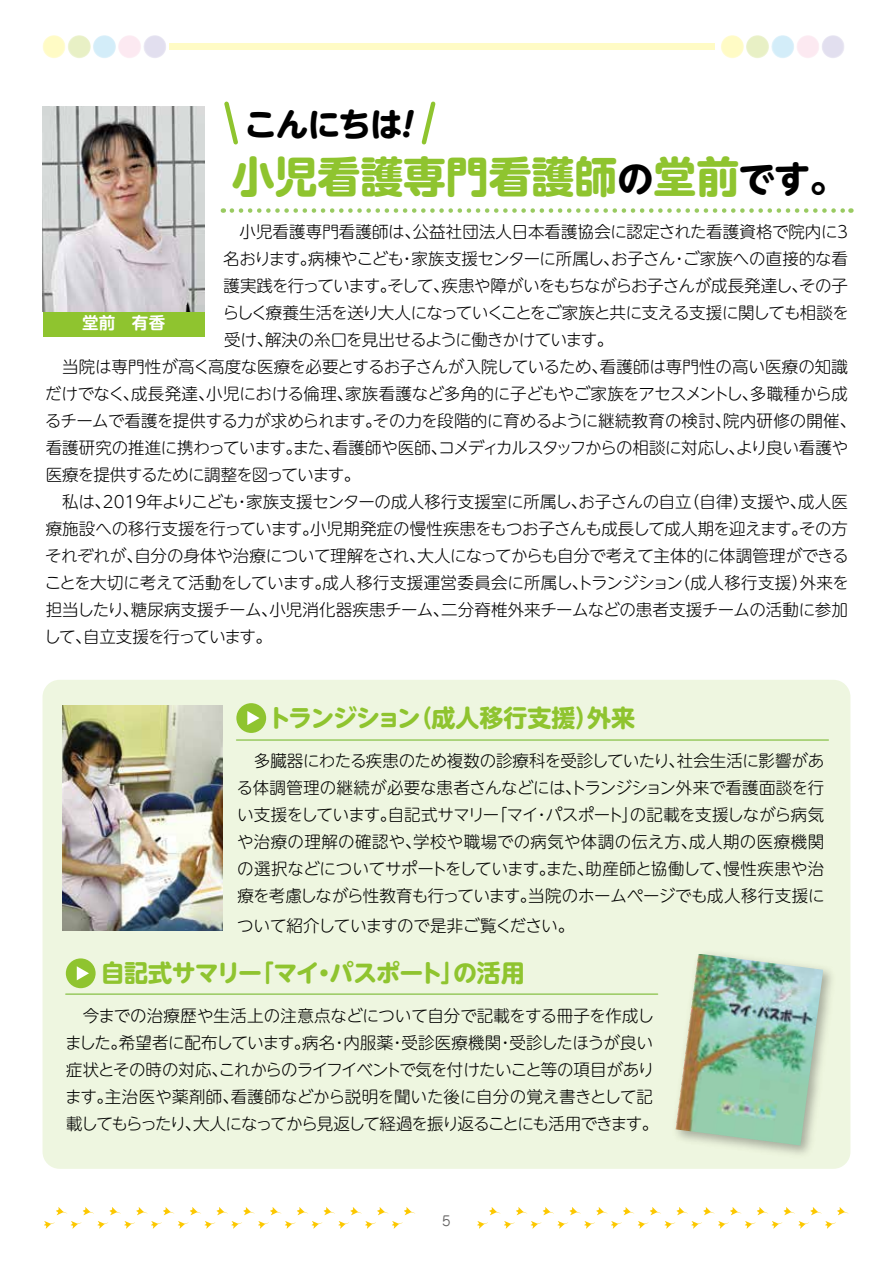
<style>
.page{position:relative;width:893px;height:1263px;background:#fff}
.page>*{position:absolute;margin:0;border:0;box-sizing:border-box;transform-origin:0 0}
.t1{font:700 42.75px "UD Shin M Go Pr 6 N";color:#8fc42f}
.t2{font:700 33px "UD Shin M Go Pr 6 N";letter-spacing:-.055em;color:#000}
.t3{font:700 24px "UD Shin M Go Pr 6 N";letter-spacing:-.03em;color:#8fc42f}
.t4{font:300 16.5px/27px "UD Shin M Go Pr 6 N";letter-spacing:-.02em;color:#000;text-align:justify}
.t5{font:300 16.5px "UD Shin M Go Pr 6 N";letter-spacing:-.045em;color:#000}
.t6{font:300 16.5px "UD Shin M Go Pr 6 N";color:#000}
.t7{font:300 16.5px "UD Shin M Go Pr 6 N";letter-spacing:.005em;color:#000}
.t8{font:300 16.5px "UD Shin M Go Pr 6 N";letter-spacing:-.055em;color:#000}
.t9{font:700 16.5px "UD Shin M Go Pr 6 N De";color:#fff}
.t10{font:13.5px "Jun 201 Pro";color:#656464}
.s1{font-size:36.6px;color:#000}
</style>
<div class="page">
<div style="left:43px;top:680px;width:807px;height:489px;background:#eef6e0;border-radius:17px"></div>
<img style="left:676px;top:954px;width:147px;height:191px">
<hr style="left:237px;top:739px;width:591px;height:2px;background:#99ca61">
<svg style="left:232px;top:208px;width:619px;height:5px"></svg>
<hr style="left:66px;top:993px;width:592px;height:2px;background:#99ca61">
<svg style="left:224px;top:101px;width:14px;height:44px"></svg>
<svg style="left:421px;top:101px;width:15px;height:44px"></svg>
<div style="left:236px;top:703px;width:30px;height:30px;background:#8fc42f;border-radius:50%"></div>
<svg style="left:247px;top:711px;width:13px;height:14px"></svg>
<div style="left:66px;top:958px;width:30px;height:30px;background:#8fc42f;border-radius:50%"></div>
<svg style="left:77px;top:966px;width:12px;height:14px"></svg>
<div style="left:43px;top:311px;width:162px;height:25px;background:#8fc42f"></div>
<img style="left:43px;top:106px;width:162px;height:205px">
<img style="left:63px;top:705px;width:160px;height:226px">
<svg style="left:392px;top:1221px;width:11px;height:8px"></svg>
<svg style="left:404px;top:1207px;width:11px;height:8px"></svg>
<svg style="left:365px;top:1221px;width:11px;height:8px"></svg>
<svg style="left:377px;top:1207px;width:12px;height:8px"></svg>
<svg style="left:338px;top:1221px;width:11px;height:8px"></svg>
<svg style="left:350px;top:1207px;width:12px;height:8px"></svg>
<svg style="left:311px;top:1221px;width:12px;height:8px"></svg>
<svg style="left:324px;top:1207px;width:11px;height:8px"></svg>
<svg style="left:285px;top:1221px;width:11px;height:8px"></svg>
<svg style="left:297px;top:1207px;width:11px;height:8px"></svg>
<svg style="left:258px;top:1221px;width:11px;height:8px"></svg>
<svg style="left:270px;top:1207px;width:11px;height:8px"></svg>
<svg style="left:231px;top:1221px;width:11px;height:8px"></svg>
<svg style="left:243px;top:1207px;width:12px;height:8px"></svg>
<svg style="left:204px;top:1221px;width:12px;height:8px"></svg>
<svg style="left:216px;top:1207px;width:12px;height:8px"></svg>
<svg style="left:178px;top:1221px;width:11px;height:8px"></svg>
<svg style="left:190px;top:1207px;width:11px;height:8px"></svg>
<svg style="left:151px;top:1221px;width:11px;height:8px"></svg>
<svg style="left:163px;top:1207px;width:11px;height:8px"></svg>
<svg style="left:124px;top:1221px;width:11px;height:8px"></svg>
<svg style="left:136px;top:1207px;width:12px;height:8px"></svg>
<svg style="left:97px;top:1221px;width:11px;height:8px"></svg>
<svg style="left:109px;top:1207px;width:12px;height:8px"></svg>
<svg style="left:71px;top:1221px;width:11px;height:8px"></svg>
<svg style="left:83px;top:1207px;width:11px;height:8px"></svg>
<svg style="left:44px;top:1221px;width:11px;height:8px"></svg>
<svg style="left:56px;top:1207px;width:11px;height:8px"></svg>
<svg style="left:825px;top:1221px;width:11px;height:8px"></svg>
<svg style="left:837px;top:1207px;width:11px;height:8px"></svg>
<svg style="left:798px;top:1221px;width:11px;height:8px"></svg>
<svg style="left:810px;top:1207px;width:12px;height:8px"></svg>
<svg style="left:771px;top:1221px;width:12px;height:8px"></svg>
<svg style="left:783px;top:1207px;width:12px;height:8px"></svg>
<svg style="left:745px;top:1221px;width:11px;height:8px"></svg>
<svg style="left:757px;top:1207px;width:11px;height:8px"></svg>
<svg style="left:718px;top:1221px;width:11px;height:8px"></svg>
<svg style="left:730px;top:1207px;width:11px;height:8px"></svg>
<svg style="left:691px;top:1221px;width:11px;height:8px"></svg>
<svg style="left:703px;top:1207px;width:12px;height:8px"></svg>
<svg style="left:664px;top:1221px;width:11px;height:8px"></svg>
<svg style="left:676px;top:1207px;width:12px;height:8px"></svg>
<svg style="left:638px;top:1221px;width:11px;height:8px"></svg>
<svg style="left:650px;top:1207px;width:11px;height:8px"></svg>
<svg style="left:611px;top:1221px;width:11px;height:8px"></svg>
<svg style="left:623px;top:1207px;width:11px;height:8px"></svg>
<svg style="left:584px;top:1221px;width:11px;height:8px"></svg>
<svg style="left:596px;top:1207px;width:12px;height:8px"></svg>
<svg style="left:557px;top:1221px;width:11px;height:8px"></svg>
<svg style="left:569px;top:1207px;width:12px;height:8px"></svg>
<svg style="left:530px;top:1221px;width:12px;height:8px"></svg>
<svg style="left:543px;top:1207px;width:11px;height:8px"></svg>
<svg style="left:504px;top:1221px;width:11px;height:8px"></svg>
<svg style="left:516px;top:1207px;width:11px;height:8px"></svg>
<svg style="left:477px;top:1221px;width:11px;height:8px"></svg>
<svg style="left:489px;top:1207px;width:12px;height:8px"></svg>
<div style="left:169px;top:43px;width:546px;height:7px;background:#fffbc5"></div>
<div style="left:43px;top:35px;width:23px;height:23px;background:#fffbc5;border-radius:50%"></div>
<div style="left:68px;top:35px;width:23px;height:23px;background:#e8f0c5;border-radius:50%"></div>
<div style="left:93px;top:35px;width:23px;height:23px;background:#d3edf9;border-radius:50%"></div>
<div style="left:118px;top:35px;width:23px;height:23px;background:#fce9f1;border-radius:50%"></div>
<div style="left:143px;top:35px;width:23px;height:23px;background:#e2dfef;border-radius:50%"></div>
<div style="left:721px;top:35px;width:23px;height:23px;background:#fffbc5;border-radius:50%"></div>
<div style="left:746px;top:35px;width:23px;height:23px;background:#e8f0c5;border-radius:50%"></div>
<div style="left:771px;top:35px;width:23px;height:23px;background:#d3edf9;border-radius:50%"></div>
<div style="left:796px;top:35px;width:23px;height:23px;background:#fce9f1;border-radius:50%"></div>
<div style="left:822px;top:35px;width:23px;height:23px;background:#e2dfef;border-radius:50%"></div>
<h2 class="t2" style="left:244px;top:96px;width:171px">こんにちは!</h2>
<h1 class="t1" style="left:232px;top:139px;width:616px">小児看護専門看護師<span class="s1">の</span>堂前<span class="s1">です。</span></h1>
<p class="t7" style="left:223px;top:219px;width:627px">　小児看護専門看護師は、公益社団法人日本看護協会に認定された看護資格で院内に3</p>
<p class="t4" style="left:223px;top:245px;width:626px">名おります。病棟やこども・家族支援センターに所属し、お子さん・ご家族への直接的な看</p>
<p class="t5" style="left:224px;top:273px;width:626px">護実践を行っています。そして、疾患や障がいをもちながらお子さんが成長発達し、その子</p>
<p class="t5" style="left:223px;top:300px;width:627px">らしく療養生活を送り大人になっていくことをご家族と共に支える支援に関しても相談を</p>
<p class="t5" style="left:224px;top:327px;width:391px">受け、解決の糸口を見出せるように働きかけています。</p>
<p class="t4" style="left:46px;top:353px;width:804px">　当院は専門性が高く高度な医療を必要とするお子さんが入院しているため、看護師は専門性の高い医療の知識</p>
<p class="t4" style="left:45px;top:380px;width:804px">だけでなく、成長発達、小児における倫理、家族看護など多角的に子どもやご家族をアセスメントし、多職種から成</p>
<p class="t4" style="left:45px;top:407px;width:813px">るチームで看護を提供する力が求められます。その力を段階的に育めるように継続教育の検討、院内研修の開催、</p>
<p class="t4" style="left:46px;top:434px;width:804px">看護研究の推進に携わっています。また、看護師や医師、コメディカルスタッフからの相談に対応し、より良い看護や</p>
<p class="t8" style="left:46px;top:462px;width:316px">医療を提供するために調整を図っています。</p>
<p class="t4" style="left:46px;top:488px;width:804px">　私は、2019年よりこども・家族支援センターの成人移行支援室に所属し、お子さんの自立（自律）支援や、成人医</p>
<p class="t4" style="left:46px;top:515px;width:804px">療施設への移行支援を行っています。小児期発症の慢性疾患をもつお子さんも成長して成人期を迎えます。その方</p>
<p class="t4" style="left:45px;top:542px;width:805px">それぞれが、自分の身体や治療について理解をされ、大人になってからも自分で考えて主体的に体調管理ができる</p>
<p class="t4" style="left:45px;top:569px;width:806px">ことを大切に考えて活動をしています。成人移行支援運営委員会に所属し、トランジション（成人移行支援）外来を</p>
<p class="t6" style="left:46px;top:596px;width:804px">担当したり、糖尿病支援チーム、小児消化器疾患チーム、二分脊椎外来チームなどの患者支援チームの活動に参加</p>
<p class="t8" style="left:44px;top:623px;width:229px">して、自立支援を行っています。</p>
<p class="t9" style="left:82px;top:308px;width:85px">堂前　有香</p>
<h3 class="t3" style="left:267px;top:697px;width:369px">トランジション（成人移行支援）外来</h3>
<p class="t4" style="left:237px;top:746px;width:590px">　多臓器にわたる疾患のため複数の診療科を受診していたり、社会生活に影響がある体調管理の継続が必要な患者さんなどには、トランジション外来で看護面談を行い支援をしています。自記式サマリー「マイ・パスポート」の記載を支援しながら病気や治療の理解の確認や、学校や職場での病気や体調の伝え方、成人期の医療機関の選択などについてサポートをしています。また、助産師と協働して、慢性疾患や治療を考慮しながら性教育も行っています。当院のホームページでも成人移行支援に</p>
<p class="t4" style="left:237px;top:911px;width:339px">ついて紹介していますので是非ご覧ください。</p>
<h3 class="t3" style="left:101px;top:952px;width:426px">自記式サマリー「マイ・パスポート」の活用</h3>
<p class="t4" style="left:65px;top:1001px;width:595px;text-align:left">　今までの治療歴や生活上の注意点などについて自分で記載をする冊子を作成しました。希望者に配布しています。病名・内服薬・受診医療機関・受診したほうが良い症状とその時の対応、これからのライフイベントで気を付けたいこと等の項目があります。主治医や薬剤師、看護師などから説明を聞いた後に自分の覚え書きとして記載してもらったり、大人になってから見返して経過を振り返ることにも活用できます。</p>
<p class="t10" style="left:442px;top:1210px;width:10px">5</p>
</div>
